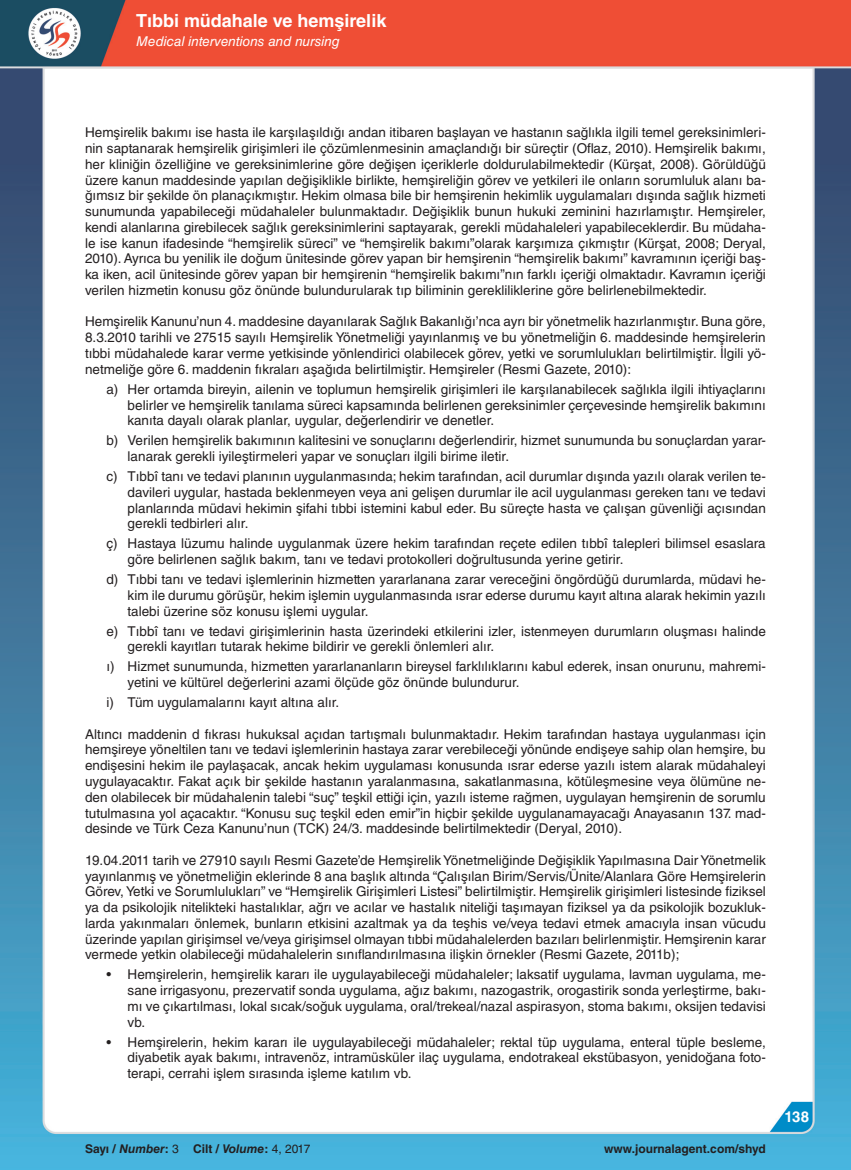
<style>
.page{position:relative;width:851px;height:1170px;background:#fff}
.page>*{position:absolute;margin:0;border:0;box-sizing:border-box;transform-origin:0 0}
.t1{font:700 18px "Helvetica LT Std";color:#fff}
.t2{font:700 15px "Helvetica LT Std";color:#fff}
.t3{font:13.5px/15.8px "Helvetica LT Std";color:#231f20;text-align:justify}
.t4{font:italic 13.5px "Helvetica LT Std";color:#fff}
.t5{font:700 12px "Helvetica LT Std";color:#231f20}
.s1{font-style:italic}
.s2{font-weight:400}
</style>
<div class="page">
<img style="left:0;top:0;width:850px;height:1169px">
<h1 class="t1" style="left:136px;top:9px;width:252px">Tıbbi müdahale ve hemşirelik</h1>
<p class="t4" style="left:136px;top:33px;width:205px">Medical interventions and nursing</p>
<p class="t3" style="left:85px;top:125px;width:682px">Hemşirelik bakımı ise hasta ile karşılaşıldığı andan itibaren başlayan ve hastanın sağlıkla ilgili temel gereksinimleri&shy;nin saptanarak hemşirelik girişimleri ile çözümlenmesinin amaçlandığı bir süreçtir (Oflaz, 2010). Hemşirelik bakımı, her kliniğin özelliğine ve gereksinimlerine göre değişen içeriklerle doldurulabilmektedir (Kürşat, 2008). Görüldüğü üzere kanun maddesinde yapılan değişiklikle birlikte, hemşireliğin görev ve yetkileri ile onların sorumluluk alanı ba&shy;ğımsız bir şekilde ön planaçıkmıştır. Hekim olmasa bile bir hemşirenin hekimlik uygulamaları dışında sağlık hizmeti sunumunda yapabileceği müdahaleler bulunmaktadır. Değişiklik bunun hukuki zeminini hazırlamıştır. Hemşireler, kendi alanlarına girebilecek sağlık gereksinimlerini saptayarak, gerekli müdahaleleri yapabileceklerdir. Bu müdaha&shy;le ise kanun ifadesinde “hemşirelik süreci” ve “hemşirelik bakımı”olarak karşımıza çıkmıştır (Kürşat, 2008; Deryal, 2010). Ayrıca bu yenilik ile doğum ünitesinde görev yapan bir hemşirenin “hemşirelik bakımı” kavramının içeriği baş&shy;ka iken, acil ünitesinde görev yapan bir hemşirenin “hemşirelik bakımı”nın farklı içeriği olmaktadır. Kavramın içeriği verilen hizmetin konusu göz önünde bulundurularak tıp biliminin gerekliliklerine göre belirlenebilmektedir.</p>
<p class="t3" style="left:85px;top:314px;width:682px">Hemşirelik Kanunu’nun 4. maddesine dayanılarak Sağlık Bakanlığı’nca ayrı bir yönetmelik hazırlanmıştır. Buna göre, 8.3.2010 tarihli ve 27515 sayılı Hemşirelik Yönetmeliği yayınlanmış ve bu yönetmeliğin 6. maddesinde hemşirelerin tıbbi müdahalede karar verme yetkisinde yönlendirici olabilecek görev, yetki ve sorumlulukları belirtilmiştir. İlgili yö&shy;netmeliğe göre 6. maddenin fıkraları aşağıda belirtilmiştir. Hemşireler (Resmi Gazete, 2010):</p>
<p class="t3" style="left:128px;top:381px;width:639px;text-indent:-21px">a) Her ortamda bireyin, ailenin ve toplumun hemşirelik girişimleri ile karşılanabilecek sağlıkla ilgili ihtiyaçlarını belirler ve hemşirelik tanılama süreci kapsamında belirlenen gereksinimler çerçevesinde hemşirelik bakımını kanıta dayalı olarak planlar, uygular, değerlendirir ve denetler.</p>
<p class="t3" style="left:128px;top:432px;width:639px;text-indent:-21px">b) Verilen hemşirelik bakımının kalitesini ve sonuçlarını değerlendirir, hizmet sunumunda bu sonuçlardan yarar&shy;lanarak gerekli iyileştirmeleri yapar ve sonuçları ilgili birime iletir.</p>
<p class="t3" style="left:128px;top:468px;width:639px;text-indent:-21px">c) Tıbbî tanı ve tedavi planının uygulanmasında; hekim tarafından, acil durumlar dışında yazılı olarak verilen te&shy;davileri uygular, hastada beklenmeyen veya ani gelişen durumlar ile acil uygulanması gereken tanı ve tedavi planlarında müdavi hekimin şifahi tıbbi istemini kabul eder. Bu süreçte hasta ve çalışan güvenliği açısından gerekli tedbirleri alır.</p>
<p class="t3" style="left:128px;top:535px;width:639px;text-indent:-21px">ç) Hastaya lüzumu halinde uygulanmak üzere hekim tarafından reçete edilen tıbbî talepleri bilimsel esaslara göre belirlenen sağlık bakım, tanı ve tedavi protokolleri doğrultusunda yerine getirir.</p>
<p class="t3" style="left:128px;top:571px;width:639px;text-indent:-21px">d) Tıbbi tanı ve tedavi işlemlerinin hizmetten yararlanana zarar vereceğini öngördüğü durumlarda, müdavi he&shy;kim ile durumu görüşür, hekim işlemin uygulanmasında ısrar ederse durumu kayıt altına alarak hekimin yazılı talebi üzerine söz konusu işlemi uygular.</p>
<p class="t3" style="left:128px;top:623px;width:639px;text-indent:-21px">e) Tıbbî tanı ve tedavi girişimlerinin hasta üzerindeki etkilerini izler, istenmeyen durumların oluşması halinde gerekli kayıtları tutarak hekime bildirir ve gerekli önlemleri alır.</p>
<p class="t3" style="left:128px;top:658px;width:639px;text-indent:-21px">ı) Hizmet sunumunda, hizmetten yararlananların bireysel farklılıklarını kabul ederek, insan onurunu, mahremi&shy;yetini ve kültürel değerlerini azami ölçüde göz önünde bulundurur.</p>
<p class="t3" style="left:106px;top:694px;width:234px">i) Tüm uygulamalarını kayıt altına alır.</p>
<p class="t3" style="left:85px;top:726px;width:682px">Altıncı maddenin d fıkrası hukuksal açıdan tartışmalı bulunmaktadır. Hekim tarafından hastaya uygulanması için hemşireye yöneltilen tanı ve tedavi işlemlerinin hastaya zarar verebileceği yönünde endişeye sahip olan hemşire, bu endişesini hekim ile paylaşacak, ancak hekim uygulaması konusunda ısrar ederse yazılı istem alarak müdahaleyi uygulayacaktır. Fakat açık bir şekilde hastanın yaralanmasına, sakatlanmasına, kötüleşmesine veya ölümüne ne&shy;den olabilecek bir müdahalenin talebi “suç” teşkil ettiği için, yazılı isteme rağmen, uygulayan hemşirenin de sorumlu tutulmasına yol açacaktır. “Konusu suç teşkil eden emir”in hiçbir şekilde uygulanamayacağı Anayasanın 137. mad&shy;desinde ve Türk Ceza Kanunu’nun (TCK) 24/3. maddesinde belirtilmektedir (Deryal, 2010).</p>
<p class="t3" style="left:85px;top:852px;width:682px">19.04.2011 tarih ve 27910 sayılı Resmi Gazete’de Hemşirelik Yönetmeliğinde Değişiklik Yapılmasına Dair Yönetmelik yayınlanmış ve yönetmeliğin eklerinde 8 ana başlık altında “Çalışılan Birim/Servis/Ünite/Alanlara Göre Hemşirelerin Görev, Yetki ve Sorumlulukları” ve “Hemşirelik Girişimleri Listesi” belirtilmiştir. Hemşirelik girişimleri listesinde fiziksel ya da psikolojik nitelikteki hastalıklar, ağrı ve acılar ve hastalık niteliği taşımayan fiziksel ya da psikolojik bozukluk&shy;larda yakınmaları önlemek, bunların etkisini azaltmak ya da teşhis ve/veya tedavi etmek amacıyla insan vücudu üzerinde yapılan girişimsel ve/veya girişimsel olmayan tıbbi müdahalelerden bazıları belirlenmiştir. Hemşirenin karar vermede yetkin olabileceği müdahalelerin sınıflandırılmasına ilişkin örnekler (Resmi Gazete, 2011b);</p>
<p class="t3" style="left:128px;top:966px;width:639px;text-indent:-21px">• Hemşirelerin, hemşirelik kararı ile uygulayabileceği müdahaleler; laksatif uygulama, lavman uygulama, me&shy;sane irrigasyonu, prezervatif sonda uygulama, ağız bakımı, nazogastrik, orogastirik sonda yerleştirme, bakı&shy;mı ve çıkartılması, lokal sıcak/soğuk uygulama, oral/trekeal/nazal aspirasyon, stoma bakımı, oksijen tedavisi vb.</p>
<p class="t3" style="left:128px;top:1033px;width:639px;text-indent:-21px">• Hemşirelerin, hekim kararı ile uygulayabileceği müdahaleler; rektal tüp uygulama, enteral tüple besleme, diyabetik ayak bakımı, intravenöz, intramüsküler ilaç uygulama, endotrakeal ekstübasyon, yenidoğana foto&shy;terapi, cerrahi işlem sırasında işleme katılım vb.</p>
<p class="t5" style="left:85px;top:1141px;width:227px">Sayı / <span class="s1">Number</span>: <span class="s2">3</span> Cilt / <span class="s1">Volume</span>: <span class="s2">4, 2017</span></p>
<p class="t5" style="left:604px;top:1141px;width:163px">www.journalagent.com/shyd</p>
<p class="t2" style="left:784px;top:1107px;width:26px">138</p>
</div>
